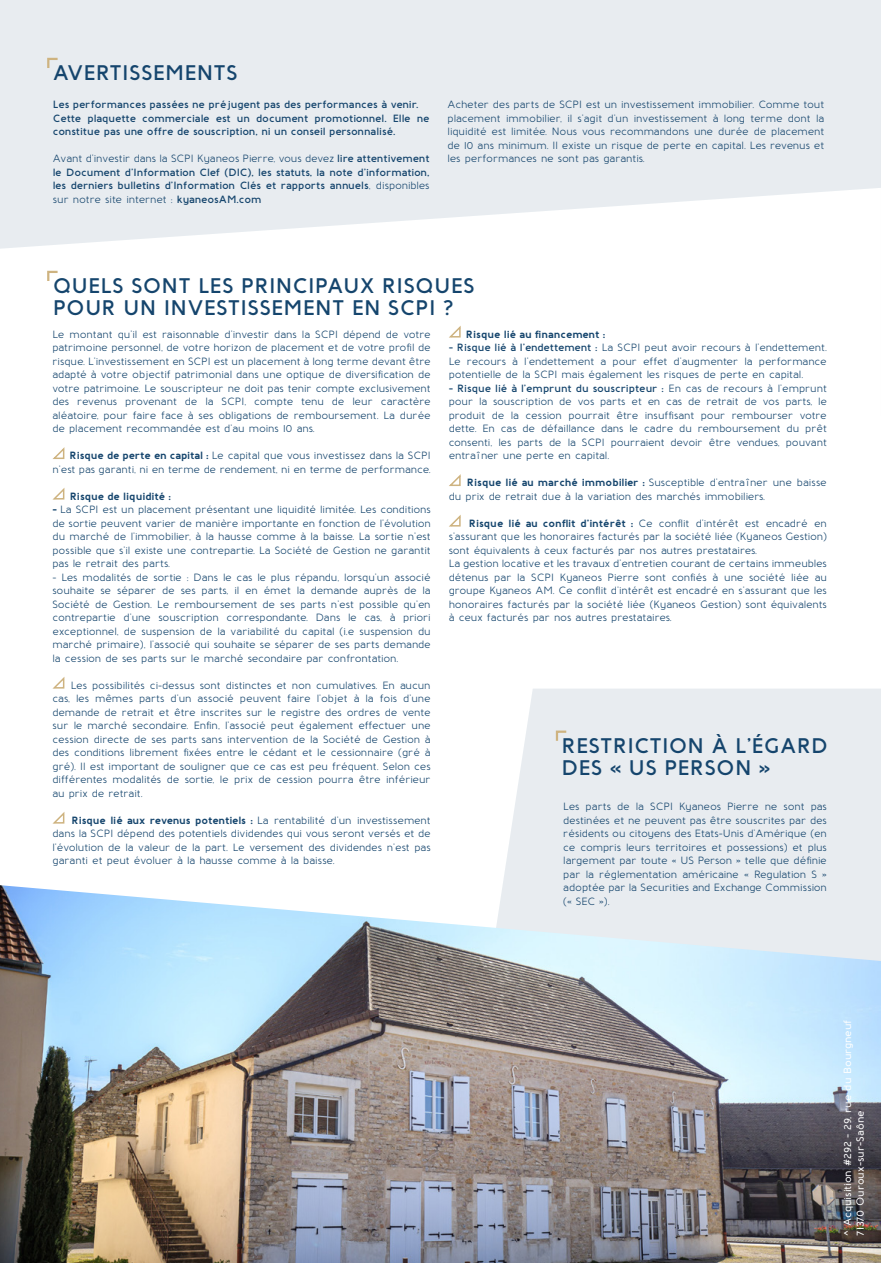
<style>
.page{position:relative;width:881px;height:1263px;background:#fff}
.page>*{position:absolute;margin:0;border:0;box-sizing:border-box;transform-origin:0 0}
.t1{font:600 21.15px/22px "Baufra";letter-spacing:.01em;color:#15456d}
.t2{font:500 10.5px/13.5px "Baufra";letter-spacing:-.01em;color:#15456d;text-align:justify}
.t3{font:600 10.5px/13.5px "Baufra";letter-spacing:-.01em;color:#15456d}
.t4{font:600 10.5px/12.6px "Baufra";color:#fff}
.t5{font:700 10.5px "Baufra";color:#15456d}
.s1{font-weight:500}
.s2{font-weight:700}
.s3{font-weight:600}
</style>
<div class="page">
<svg style="left:0;top:0;width:880px;height:249px;background:#eaeef1"></svg>
<div style="left:503px;top:689px;width:377px;height:196px;background:#e8ecf0"></div>
<svg style="left:47px;top:270px;width:11px;height:11px"></svg>
<svg style="left:52px;top:447px;width:13px;height:12px"></svg>
<svg style="left:52px;top:488px;width:13px;height:12px"></svg>
<svg style="left:52px;top:677px;width:13px;height:12px"></svg>
<svg style="left:52px;top:812px;width:13px;height:12px"></svg>
<svg style="left:449px;top:326px;width:12px;height:12px"></svg>
<svg style="left:449px;top:474px;width:12px;height:12px"></svg>
<svg style="left:449px;top:515px;width:12px;height:12px"></svg>
<svg style="left:46px;top:57px;width:14px;height:13px"></svg>
<img style="left:0;top:885px;width:880px;height:378px">
<svg style="left:554px;top:729px;width:14px;height:14px"></svg>
<svg style="left:880px;top:111px;width:1px;height:77px"></svg>
<h1 class="t1" style="left:53px;top:61px;width:186px">AVERTISSEMENTS</h1>
<p class="t3" style="left:53px;top:97px;width:378px">Les performances passées ne préjugent pas des performances à venir.<br>Cette plaquette commerciale est un document promotionnel. Elle ne constitue pas une offre de souscription, ni un conseil personnalisé.</p>
<p class="t3" style="left:53px;top:151px;width:378px;text-align:justify"><span class="s1">Avant d’investir dans la SCPI Kyaneos Pierre, vous devez</span> lire attentivement le Document d’Information Clef (DIC), les statuts, la note d’information, les derniers bulletins d’Information Clés et rapports annuels<span class="s1">, disponibles sur notre site internet :</span> kyaneosAM.com</p>
<p class="t2" style="left:447px;top:97px;width:378px">Acheter des parts de SCPI est un investissement immobilier. Comme tout placement immobilier, il s’agit d’un investissement à long terme dont la liquidité est limitée. Nous vous recommandons une durée de placement de 10 ans minimum. Il existe un risque de perte en capital. Les revenus et les performances ne sont pas garantis.</p>
<h1 class="t1" style="left:53px;top:274px;width:423px">QUELS SONT LES PRINCIPAUX RISQUES<br>POUR UN INVESTISSEMENT EN SCPI ?</h1>
<p class="t2" style="left:52px;top:327px;width:379px">Le montant qu’il est raisonnable d’investir dans la SCPI dépend de votre patrimoine personnel, de votre horizon de placement et de votre profil de risque. L’investissement en SCPI est un placement à long terme devant être adapté à votre objectif patrimonial dans une optique de diversification de votre patrimoine. Le souscripteur ne doit pas tenir compte exclusivement des revenus provenant de la SCPI, compte tenu de leur caractère aléatoire, pour faire face à ses obligations de remboursement. La durée de placement recommandée est d’au moins 10 ans.</p>
<p class="t2" style="left:52px;top:448px;width:379px;text-align:right"><span class="s2">Risque de perte en capital :</span> Le capital que vous investissez dans la SCPI n’est pas garanti, ni en terme de rendement, ni en terme de performance.</p>
<p class="t5" style="left:70px;top:488px;width:103px">Risque de liquidité :</p>
<p class="t2" style="left:52px;top:502px;width:379px"><span class="s2">-</span> La SCPI est un placement présentant une liquidité limitée. Les conditions de sortie peuvent varier de manière importante en fonction de l’évolution du marché de l’immobilier, à la hausse comme à la baisse. La sortie n’est possible que s’il existe une contrepartie. La Société de Gestion ne garantit pas le retrait des parts.</p>
<p class="t2" style="left:52px;top:570px;width:379px">- Les modalités de sortie : Dans le cas le plus répandu, lorsqu’un associé souhaite se séparer de ses parts, il en émet la demande auprès de la Société de Gestion. Le remboursement de ses parts n’est possible qu’en contrepartie d’une souscription correspondante. Dans le cas, à priori exceptionnel, de suspension de la variabilité du capital (i.e suspension du marché primaire), l’associé qui souhaite se séparer de ses parts demande la cession de ses parts sur le marché secondaire par confrontation.</p>
<p class="t2" style="left:52px;top:678px;width:379px;text-indent:18px">Les possibilités ci-dessus sont distinctes et non cumulatives. En aucun cas, les mêmes parts d’un associé peuvent faire l’objet à la fois d’une demande de retrait et être inscrites sur le registre des ordres de vente sur le marché secondaire. Enfin, l’associé peut également effectuer une cession directe de ses parts sans intervention de la Société de Gestion à des conditions librement fixées entre le cédant et le cessionnaire (gré à gré). Il est important de souligner que ce cas est peu fréquent. Selon ces différentes modalités de sortie, le prix de cession pourra être inférieur au prix de retrait.</p>
<p class="t2" style="left:52px;top:813px;width:379px;text-indent:19px"><span class="s2">Risque lié aux revenus potentiels :</span> La rentabilité d’un investissement dans la SCPI dépend des potentiels dividendes qui vous seront versés et de l’évolution de la valeur de la part. Le versement des dividendes n’est pas garanti et peut évoluer à la hausse comme à la baisse.</p>
<p class="t5" style="left:466px;top:326px;width:141px">Risque lié au financement :</p>
<p class="t2" style="left:448px;top:340px;width:379px"><span class="s3">- Risque lié à l’endettement :</span> La SCPI peut avoir recours à l’endettement.<br>Le recours à l’endettement a pour effet d’augmenter la performance potentielle de la SCPI mais également les risques de perte en capital.</p>
<p class="t2" style="left:448px;top:381px;width:379px"><span class="s3">- Risque lié à l’emprunt du souscripteur :</span> En cas de recours à l’emprunt pour la souscription de vos parts et en cas de retrait de vos parts, le produit de la cession pourrait être insuffisant pour rembourser votre dette. En cas de défaillance dans le cadre du remboursement du prêt consenti, les parts de la SCPI pourraient devoir être vendues, pouvant entraîner une perte en capital.</p>
<p class="t2" style="left:448px;top:475px;width:379px;text-indent:18px"><span class="s2">Risque lié au marché immobilier :</span> Susceptible d’entraîner une baisse du prix de retrait due à la variation des marchés immobiliers.</p>
<p class="t2" style="left:448px;top:516px;width:379px;text-align:left;text-indent:20px"><span class="s2">Risque lié au conflit d’intérêt :</span> Ce conflit d’intérêt est encadré en s’assurant que les honoraires facturés par la société liée (Kyaneos Gestion) sont équivalents à ceux facturés par nos autres prestataires.<br>La gestion locative et les travaux d’entretien courant de certains immeubles détenus par la SCPI Kyaneos Pierre sont confiés à une société liée au groupe Kyaneos AM. Ce conflit d’intérêt est encadré en s’assurant que les honoraires facturés par la société liée (Kyaneos Gestion) sont équivalents à ceux facturés par nos autres prestataires.</p>
<h1 class="t1" style="left:561px;top:733px;width:268px">RESTRICTION À L’ÉGARD<br>DES « US PERSON »</h1>
<p class="t2" style="left:563px;top:799px;width:265px">Les parts de la SCPI Kyaneos Pierre ne sont pas destinées et ne peuvent pas être souscrites par des résidents ou citoyens des Etats-Unis d’Amérique (en ce compris leurs territoires et possessions) et plus largement par toute « US Person » telle que définie par la réglementation américaine « Regulation S » adoptée par la Securities and Exchange Commission (« SEC »).</p>
<p class="t4" style="left:840px;top:1236px;width:218px;rotate:-90deg">^ Acquisition #292 - 29, rue du Bourgneuf<br>71370 Ouroux-sur-Saône</p>
</div>
